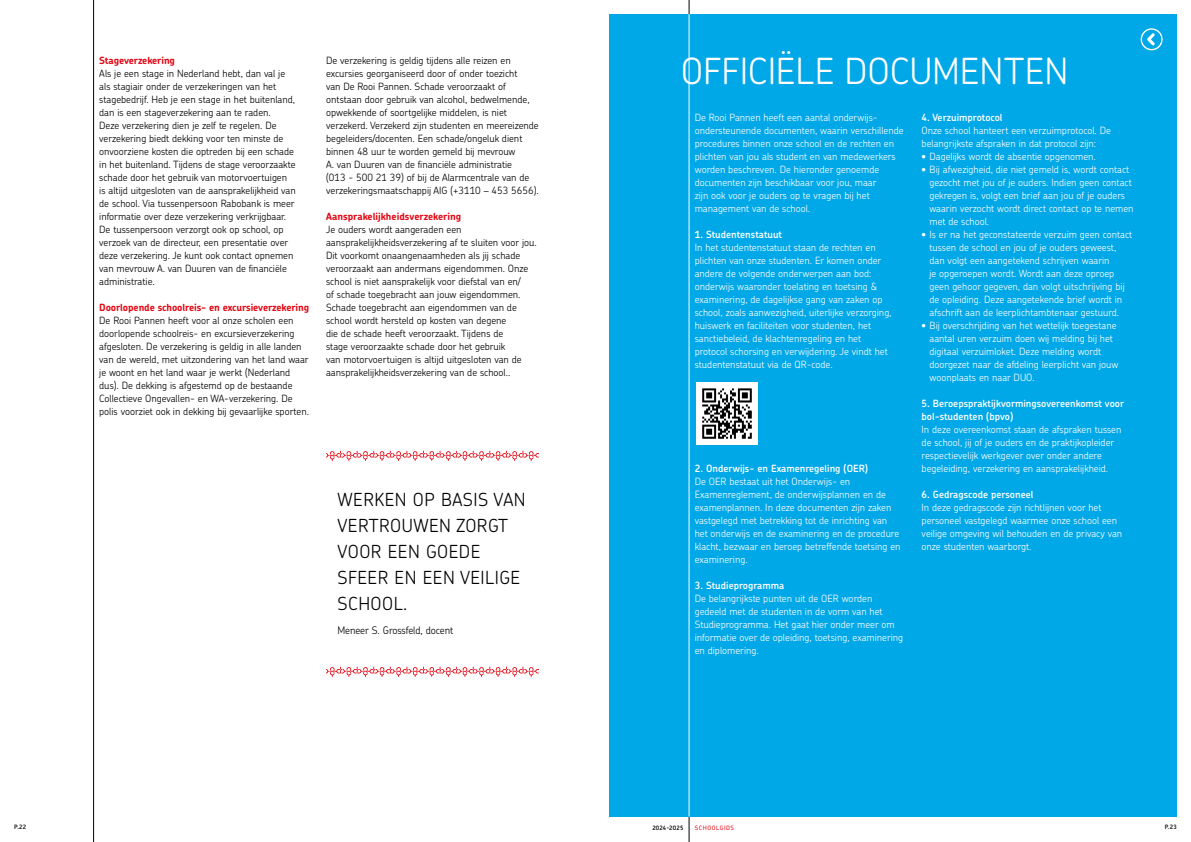
<style>
.page{position:relative;width:1191px;height:842px;background:#fff}
.page>*{position:absolute;margin:0;border:0;box-sizing:border-box;transform-origin:0 0}
.t1{font:300 36px "Chevin Pro";color:#fff}
.t2{font:300 18px/26px "Chevin Std";letter-spacing:.025em;color:#000}
.t3{font:300 10.4px "Chevin Std";letter-spacing:-.01em;color:#000}
.t4{font:300 10px/13px "Chevin Std";color:#fff}
.t5{font:300 10px/13px "Chevin Std";color:#000}
.t6{font:600 10px/13px "Chevin Std";color:#fff}
.t7{font:700 10px "Chevin Std";letter-spacing:-.01em;color:#e30613}
.t8{font:600 6px "Chevin Pro";letter-spacing:.035em;color:#000}
.t9{font:500 6px "Chevin Pro";letter-spacing:.095em;color:#e30613}
</style>
<div class="page">
<hr style="left:689px;top:0;width:1px;height:842px;background:#000">
<hr style="left:93px;top:0;width:1px;height:842px;background:#000">
<div style="left:609px;top:14px;width:567px;height:802px;background:#00a8e7"></div>
<hr style="left:689px;top:14px;width:1px;height:802px;background:#fff">
<svg style="left:326px;top:451px;width:212px;height:10px"></svg>
<svg style="left:326px;top:667px;width:212px;height:10px"></svg>
<img style="left:696px;top:383px;width:62px;height:61px">
<svg style="left:1140px;top:28px;width:22px;height:22px"></svg>
<p class="t7" style="left:99px;top:54px;width:77px">Stageverzekering</p>
<p class="t5" style="left:99px;top:67px;width:198px">Als je een stage in Nederland hebt, dan val je als stagiair onder de verzekeringen van het stagebedrijf. Heb je een stage in het buitenland, dan is een stageverzekering aan te raden.<br>Deze verzekering dien je zelf te regelen. De verzekering biedt dekking voor ten minste de onvoorziene kosten die optreden bij een schade in het buitenland. Tijdens de stage veroorzaakte schade door het gebruik van motorvoertuigen is altijd uitgesloten van de aansprakelijkheid van de school. Via tussenpersoon Rabobank is meer informatie over deze verzekering verkrijgbaar.<br>De tussenpersoon verzorgt ook op school, op verzoek van de directeur, een presentatie over deze verzekering. Je kunt ook contact opnemen van mevrouw A. van Duuren van de financiële administratie.</p>
<p class="t7" style="left:99px;top:301px;width:211px">Doorlopende schoolreis- en excursieverzekering</p>
<p class="t5" style="left:99px;top:314px;width:211px">De Rooi Pannen heeft voor al onze scholen een doorlopende schoolreis- en excursieverzekering afgesloten. De verzekering is geldig in alle landen van de wereld, met uitzondering van het land waar je woont en het land waar je werkt (Nederland dus). De dekking is afgestemd op de bestaande Collectieve Ongevallen- en WA-verzekering. De polis voorziet ook in dekking bij gevaarlijke sporten.</p>
<p class="t5" style="left:326px;top:54px;width:214px">De verzekering is geldig tijdens alle reizen en excursies georganiseerd door of onder toezicht<br>van De Rooi Pannen. Schade veroorzaakt of ontstaan door gebruik van alcohol, bedwelmende, opwekkende of soortgelijke middelen, is niet verzekerd. Verzekerd zijn studenten en meereizende begeleiders/docenten. Een schade/ongeluk dient binnen 48 uur te worden gemeld bij mevrouw<br>A. van Duuren van de financiële administratie<br>(013 - 500 21 39) of bij de Alarmcentrale van de verzekeringsmaatschappij AIG (+3110 – 453 5656).</p>
<p class="t7" style="left:326px;top:210px;width:137px">Aansprakelijkheidsverzekering</p>
<p class="t5" style="left:326px;top:223px;width:212px">Je ouders wordt aangeraden een aansprakelijkheidsverzekering af te sluiten voor jou.<br>Dit voorkomt onaangenaamheden als jij schade veroorzaakt aan andermans eigendommen. Onze school is niet aansprakelijk voor diefstal van en/<br>of schade toegebracht aan jouw eigendommen.<br>Schade toegebracht aan eigendommen van de school wordt hersteld op kosten van degene<br>die de schade heeft veroorzaakt. Tijdens de<br>stage veroorzaakte schade door het gebruik<br>van motorvoertuigen is altijd uitgesloten van de aansprakelijkheidsverzekering van de school..</p>
<h2 class="t2" style="left:337px;top:486px;width:189px">WERKEN OP BASIS VAN<br>VERTROUWEN ZORGT<br>VOOR EEN GOEDE<br>SFEER EN EEN VEILIGE<br>SCHOOL.</h2>
<p class="t3" style="left:337px;top:623px;width:117px">Meneer S. Grossfeld, docent</p>
<h1 class="t1" style="left:681px;top:46px;width:389px">OFFICIËLE DOCUMENTEN</h1>
<p class="t4" style="left:694px;top:110px;width:210px">De Rooi Pannen heeft een aantal onderwijs&shy;ondersteunende documenten, waarin verschillende procedures binnen onze school en de rechten en plichten van jou als student en van medewerkers worden beschreven. De hieronder genoemde documenten zijn beschikbaar voor jou, maar<br>zijn ook voor je ouders op te vragen bij het management van de school.</p>
<p class="t6" style="left:694px;top:228px;width:89px">1. Studentenstatuut</p>
<p class="t4" style="left:694px;top:240px;width:198px">In het studentenstatuut staan de rechten en plichten van onze studenten. Er komen onder andere de volgende onderwerpen aan bod: onderwijs waaronder toelating en toetsing &amp; examinering, de dagelijkse gang van zaken op school, zoals aanwezigheid, uiterlijke verzorging, huiswerk en faciliteiten voor studenten, het sanctiebeleid, de klachtenregeling en het protocol schorsing en verwijdering. Je vindt het studentenstatuut via de QR-code.</p>
<p class="t6" style="left:921px;top:111px;width:82px">4. Verzuimprotocol</p>
<p class="t4" style="left:921px;top:123px;width:191px">Onze school hanteert een verzuimprotocol. De belangrijkste afspraken in dat protocol zijn:</p>
<p class="t4" style="left:921px;top:149px;width:176px">• Dagelijks wordt de absentie opgenomen.</p>
<p class="t4" style="left:929px;top:162px;width:206px;text-indent:-8px">• Bij afwezigheid, die niet gemeld is, wordt contact gezocht met jou of je ouders. Indien geen contact gekregen is, volgt een brief aan jou of je ouders waarin verzocht wordt direct contact op te nemen met de school.</p>
<p class="t4" style="left:929px;top:227px;width:204px;text-indent:-8px">• Is er na het geconstateerde verzuim geen contact tussen de school en jou of je ouders geweest, dan volgt een aangetekend schrijven waarin<br>je opgeroepen wordt. Wordt aan deze oproep geen gehoor gegeven, dan volgt uitschrijving bij de opleiding. Deze aangetekende brief wordt in afschrift aan de leerplichtambtenaar gestuurd.</p>
<p class="t4" style="left:929px;top:318px;width:190px;text-indent:-8px">• Bij overschrijding van het wettelijk toegestane aantal uren verzuim doen wij melding bij het digitaal verzuimloket. Deze melding wordt doorgezet naar de afdeling leerplicht van jouw woonplaats en naar DUO.</p>
<p class="t6" style="left:921px;top:397px;width:204px">5. Beroepspraktijkvormingsovereenkomst voor bol-studenten (bpvo)</p>
<p class="t4" style="left:921px;top:422px;width:201px">In deze overeenkomst staan de afspraken tussen de school, jij of je ouders en de praktijkopleider respectievelijk werkgever over onder andere begeleiding, verzekering en aansprakelijkheid.</p>
<p class="t6" style="left:921px;top:488px;width:113px">6. Gedragscode personeel</p>
<p class="t4" style="left:921px;top:500px;width:202px">In deze gedragscode zijn richtlijnen voor het personeel vastgelegd waarmee onze school een veilige omgeving wil behouden en de privacy van onze studenten waarborgt.</p>
<p class="t6" style="left:694px;top:462px;width:175px">2. Onderwijs- en Examenregeling (OER)</p>
<p class="t4" style="left:694px;top:474px;width:207px">De OER bestaat uit het Onderwijs- en Examenreglement, de onderwijsplannen en de examenplannen. In deze documenten zijn zaken vastgelegd met betrekking tot de inrichting van het onderwijs en de examinering en de procedure klacht, bezwaar en beroep betreffende toetsing en examinering.</p>
<p class="t6" style="left:694px;top:579px;width:91px">3. Studieprogramma</p>
<p class="t4" style="left:694px;top:591px;width:210px">De belangrijkste punten uit de OER worden gedeeld met de studenten in de vorm van het Studieprogramma. Het gaat hier onder meer om informatie over de opleiding, toetsing, examinering en diplomering.</p>
<p class="t8" style="left:14px;top:823px;width:14px">P.22</p>
<p class="t8" style="left:652px;top:824px;width:33px">2024-2025</p>
<p class="t9" style="left:695px;top:824px;width:41px">SCHOOLGIDS</p>
<p class="t8" style="left:1164px;top:823px;width:14px">P.23</p>
</div>
